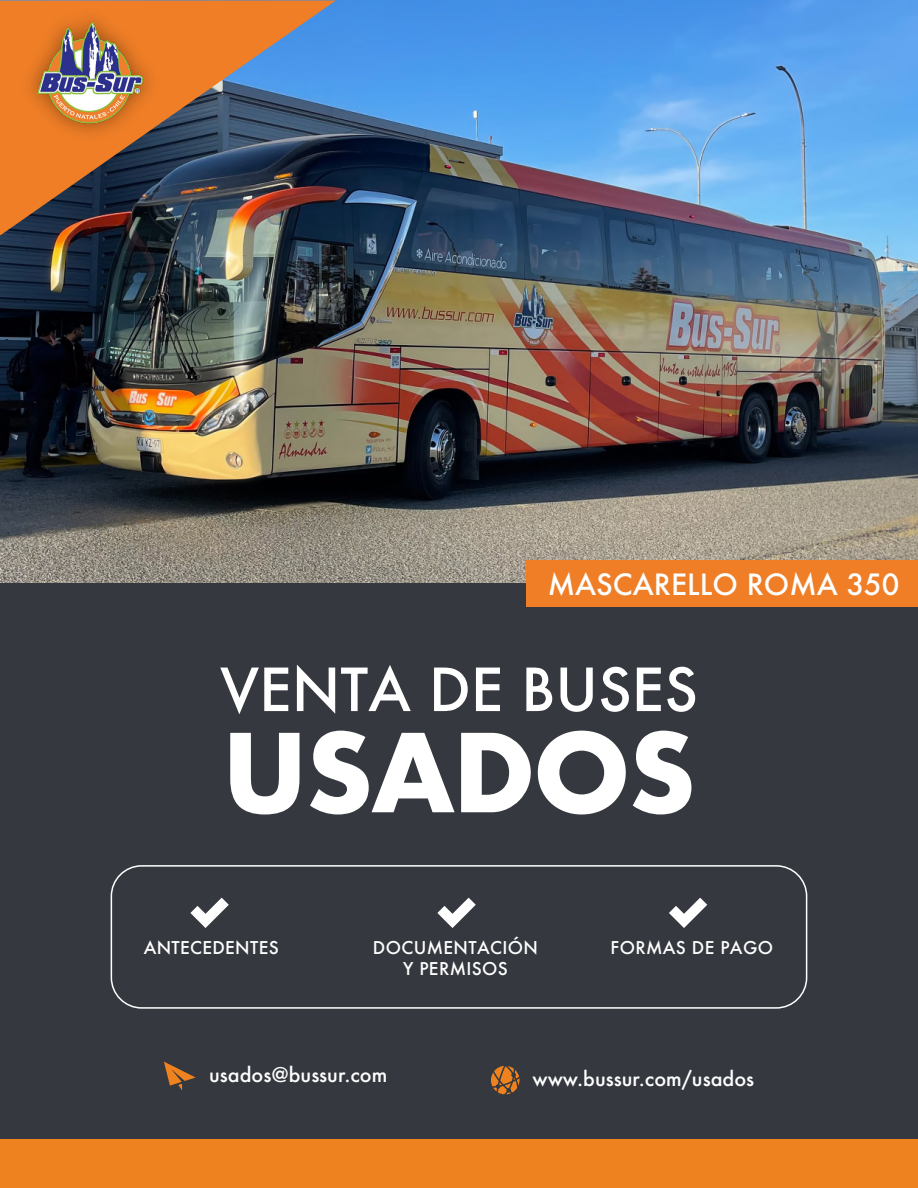
<style>
.page{position:relative;width:918px;height:1188px;background:#35393f}
.page>*{position:absolute;margin:0;border:0;box-sizing:border-box;transform-origin:0 0}
.t1{font:700 105.3px "Futura";letter-spacing:-.025em;color:#fff}
.t2{font:500 57.75px "Futura";color:#fff}
.t3{font:500 28.5px "Futura";color:#fff}
.t4{font:500 19.65px "Futura";color:#fff}
.t5{font:500 17.1px/20.5px "Futura";letter-spacing:.02em;color:#fff;text-align:center}
</style>
<div class="page">
<img style="left:0;top:0;width:918px;height:582px">
<div style="left:527px;top:560px;width:391px;height:46px;background:#ef7e27"></div>
<img style="left:0;top:0;width:336px;height:236px">
<img style="left:7px;top:0;width:166px;height:152px">
<img style="left:33px;top:19px;width:114px;height:108px">
<div style="left:0;top:1139px;width:918px;height:48px;background:#ed821f"></div>
<svg style="left:491px;top:1066px;width:29px;height:28px"></svg>
<svg style="left:164px;top:1062px;width:32px;height:28px"></svg>
<svg style="left:190px;top:898px;width:39px;height:30px"></svg>
<svg style="left:437px;top:898px;width:39px;height:30px"></svg>
<svg style="left:669px;top:898px;width:38px;height:30px"></svg>
<div style="left:111px;top:865px;width:696px;height:144px;border:2px solid #fff;border-radius:30px"></div>
<h3 class="t3" style="left:548px;top:565px;width:353px">MASCARELLO ROMA 350</h3>
<h2 class="t2" style="left:220px;top:650px;width:479px">VENTA DE BUSES</h2>
<h1 class="t1" style="left:222px;top:697px;width:476px">USADOS</h1>
<p class="t5" style="left:144px;top:937px;width:136px">ANTECEDENTES</p>
<p class="t5" style="left:373px;top:937px;width:167px">DOCUMENTACIÓN<br>Y PERMISOS</p>
<p class="t5" style="left:611px;top:937px;width:164px">FORMAS DE PAGO</p>
<p class="t4" style="left:209px;top:1061px;width:180px">usados@bussur.com</p>
<p class="t4" style="left:532px;top:1065px;width:223px">www.bussur.com/usados</p>
</div>
